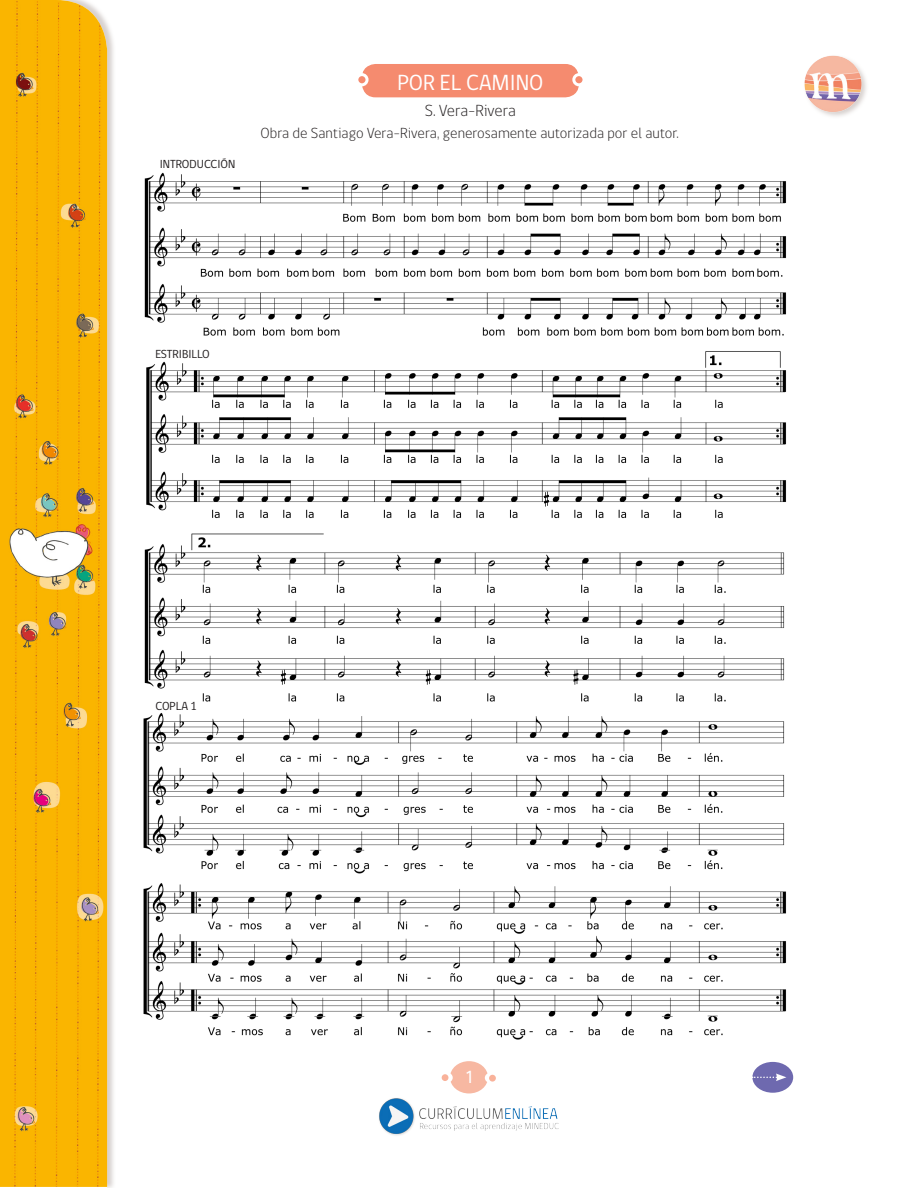
<style>
.page{position:relative;width:918px;height:1188px;background:#fff}
.page>*{position:absolute;margin:0;border:0;box-sizing:border-box;transform-origin:0 0}
.t1{font:22.5px "gob CL";color:#fff}
.t2{font:18px "Digna";color:#fff}
.t3{font:300 16.5px "gob CL";letter-spacing:-.005em;color:#231f20}
.t4{font:300 15px "gob CL";color:#231f20}
.t5{font:12px "gob CL";color:#231f20}
</style>
<div class="page">
<div style="left:450px;top:1061px;width:38px;height:32px;background:#f7b8a2;border-radius:50%"></div>
<svg style="left:443px;top:1073px;width:10px;height:9px"></svg>
<div style="left:485px;top:1073px;width:9px;height:10px;background:#fff;border-radius:50%"></div>
<div style="left:489px;top:1075px;width:7px;height:7px;background:#f9b29a;border-radius:50%"></div>
<div style="left:442px;top:1074px;width:6px;height:7px;background:#f9b29a;border-radius:50%"></div>
<img style="left:379px;top:1098px;width:180px;height:38px">
<div style="left:803px;top:54px;width:66px;height:65px;background:#cac2bf;opacity:.75"></div>
<img style="left:803px;top:54px;width:61px;height:60px">
<div style="left:363px;top:65px;width:215px;height:32px;background:#f58b6f;border-radius:13px"></div>
<div style="left:362px;top:64px;width:217px;height:33px;border:2px solid #f58b6f;border-radius:13px"></div>
<div style="left:357px;top:75px;width:10px;height:10px;background:#f58b6f;border-radius:50%"></div>
<div style="left:355px;top:73px;width:14px;height:13px;border:3px solid #fff;border-radius:50%"></div>
<div style="left:574px;top:75px;width:10px;height:10px;background:#f58b6f;border-radius:50%"></div>
<div style="left:572px;top:73px;width:14px;height:13px;border:3px solid #fff;border-radius:50%"></div>
<div style="left:0;top:0;width:116px;height:1188px;background:#cac2bf;opacity:.75"></div>
<img style="left:0;top:0;width:107px;height:1187px">
<div style="left:752px;top:1062px;width:41px;height:31px;background:#6e69af;border-radius:50%"></div>
<svg style="left:752px;top:1073px;width:34px;height:8px"></svg>
<img style="left:143px;top:172px;width:643px;height:868px">
<p class="t5" style="left:160px;top:156px;width:77px">INTRODUCCIÓN</p>
<p class="t1" style="left:397px;top:67px;width:148px">POR EL CAMINO</p>
<p class="t3" style="left:425px;top:99px;width:93px">S. Vera-Rivera</p>
<p class="t4" style="left:260px;top:123px;width:420px">Obra de Santiago Vera-Rivera, generosamente autorizada por el autor.</p>
<p class="t5" style="left:155px;top:346px;width:56px">ESTRIBILLO</p>
<p class="t5" style="left:155px;top:698px;width:43px">COPLA 1</p>
<p class="t2" style="left:464px;top:1066px;width:12px">1</p>
</div>
